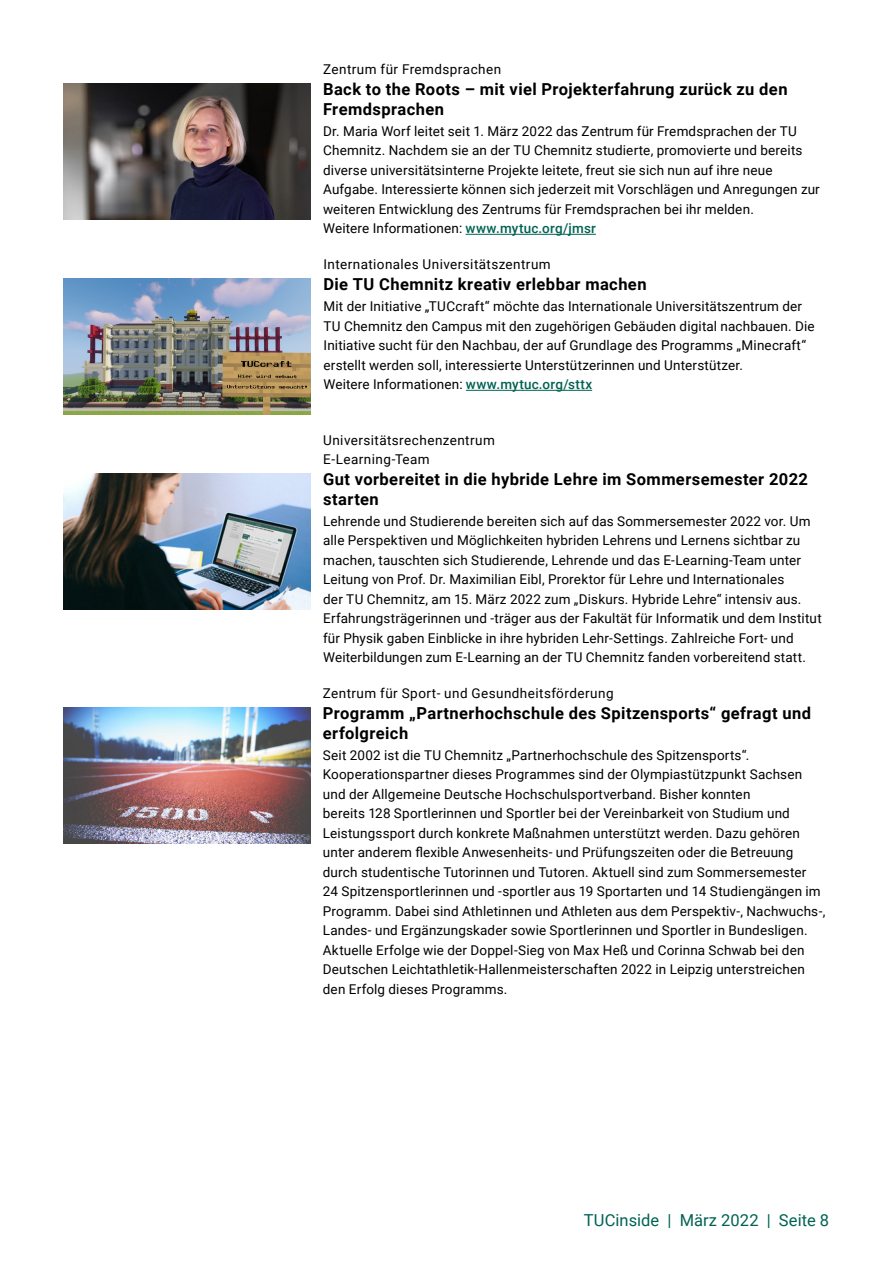
<style>
.page{position:relative;width:893px;height:1263px;background:#fff}
.page>*{position:absolute;margin:0;border:0;box-sizing:border-box;transform-origin:0 0}
.H3__Haupt-__Überschr{font:700 16.5px/19.5px "Roboto";letter-spacing:.025em;color:#000}
.t1{font:16.5px "Roboto";letter-spacing:.005em;color:#006254}
.Fließtext_deutsch{font:13.5px/19.5px "Roboto";letter-spacing:.01em;color:#000}
.H2_Rubrik__Fakultät{font:13.5px "Roboto";letter-spacing:.03em;color:#000}
.s1{font-weight:500;color:#006254}
</style>
<div class="page">
<img style="left:64px;top:474px;width:246px;height:136px">
<img style="left:64px;top:278px;width:246px;height:137px">
<img style="left:64px;top:83px;width:246px;height:137px">
<img style="left:63px;top:707px;width:247px;height:137px">
<hr style="left:466px;top:234px;width:130px;height:1px;background:#006254">
<hr style="left:466px;top:390px;width:126px;height:1px;background:#006254">
<h2 class="H2_Rubrik__Fakultät" style="left:323px;top:60px;width:180px">Zentrum für Fremdsprachen</h2>
<h3 class="H3__Haupt-__Überschr" style="left:323px;top:79px;width:466px">Back to the Roots – mit viel Projekterfahrung zurück zu den<br>Fremdsprachen</h3>
<p class="Fließtext_deutsch" style="left:323px;top:121px;width:498px">Dr. Maria Worf leitet seit 1. März 2022 das Zentrum für Fremdsprachen der TU Chemnitz. Nachdem sie an der TU Chemnitz studierte, promovierte und bereits diverse universitätsinterne Projekte leitete, freut sie sich nun auf ihre neue Aufgabe. Interessierte können sich jederzeit mit Vorschlägen und Anregungen zur weiteren Entwicklung des Zentrums für Fremdsprachen bei ihr melden.</p>
<p class="Fließtext_deutsch" style="left:323px;top:218px;width:274px">Weitere Informationen: <span class="s1">www.mytuc.org/jmsr</span></p>
<h2 class="H2_Rubrik__Fakultät" style="left:323px;top:255px;width:229px">Internationales Universitätszentrum</h2>
<h3 class="H3__Haupt-__Überschr" style="left:323px;top:274px;width:325px">Die TU Chemnitz kreativ erlebbar machen</h3>
<p class="Fließtext_deutsch" style="left:323px;top:296px;width:493px">Mit der Initiative „TUCcraft“ möchte das Internationale Universitätszentrum der TU Chemnitz den Campus mit den zugehörigen Gebäuden digital nachbauen. Die Initiative sucht für den Nachbau, der auf Grundlage des Programms „Minecraft“ erstellt werden soll, interessierte Unterstützerinnen und Unterstützer.</p>
<p class="Fließtext_deutsch" style="left:323px;top:374px;width:270px">Weitere Informationen: <span class="s1">www.mytuc.org/sttx</span></p>
<h2 class="H2_Rubrik__Fakultät" style="left:323px;top:431px;width:173px">Universitätsrechenzentrum</h2>
<h2 class="H2_Rubrik__Fakultät" style="left:323px;top:450px;width:108px">E-Learning-Team</h2>
<h3 class="H3__Haupt-__Überschr" style="left:323px;top:469px;width:486px">Gut vorbereitet in die hybride Lehre im Sommersemester 2022 starten</h3>
<p class="Fließtext_deutsch" style="left:323px;top:511px;width:500px">Lehrende und Studierende bereiten sich auf das Sommersemester 2022 vor. Um alle Perspektiven und Möglichkeiten hybriden Lehrens und Lernens sichtbar zu machen, tauschten sich Studierende, Lehrende und das E-Learning-Team unter Leitung von Prof. Dr. Maximilian Eibl, Prorektor für Lehre und Internationales<br>der TU Chemnitz, am 15. März 2022 zum „Diskurs. Hybride Lehre“ intensiv aus.<br>Erfahrungsträgerinnen und -träger aus der Fakultät für Informatik und dem Institut für Physik gaben Einblicke in ihre hybriden Lehr-Settings. Zahlreiche Fort- und Weiterbildungen zum E-Learning an der TU Chemnitz fanden vorbereitend statt.</p>
<h2 class="H2_Rubrik__Fakultät" style="left:323px;top:684px;width:292px">Zentrum für Sport- und Gesundheitsförderung</h2>
<h3 class="H3__Haupt-__Überschr" style="left:323px;top:703px;width:490px">Programm „Partnerhochschule des Spitzensports“ gefragt und erfolgreich</h3>
<p class="Fließtext_deutsch" style="left:323px;top:745px;width:504px">Seit 2002 ist die TU Chemnitz „Partnerhochschule des Spitzensports“.<br>Kooperationspartner dieses Programmes sind der Olympiastützpunkt Sachsen und der Allgemeine Deutsche Hochschulsportverband. Bisher konnten<br>bereits 128 Sportlerinnen und Sportler bei der Vereinbarkeit von Studium und Leistungssport durch konkrete Maßnahmen unterstützt werden. Dazu gehören unter anderem flexible Anwesenheits- und Prüfungszeiten oder die Betreuung durch studentische Tutorinnen und Tutoren. Aktuell sind zum Sommersemester<br>24 Spitzensportlerinnen und -sportler aus 19 Sportarten und 14 Studiengängen im Programm. Dabei sind Athletinnen und Athleten aus dem Perspektiv-, Nachwuchs-, Landes- und Ergänzungskader sowie Sportlerinnen und Sportler in Bundesligen.<br>Aktuelle Erfolge wie der Doppel-Sieg von Max Heß und Corinna Schwab bei den Deutschen Leichtathletik-Hallenmeisterschaften 2022 in Leipzig unterstreichen den Erfolg dieses Programms.</p>
<p class="t1" style="left:584px;top:1209px;width:247px">TUCinside | März 2022 | Seite 8</p>
</div>
